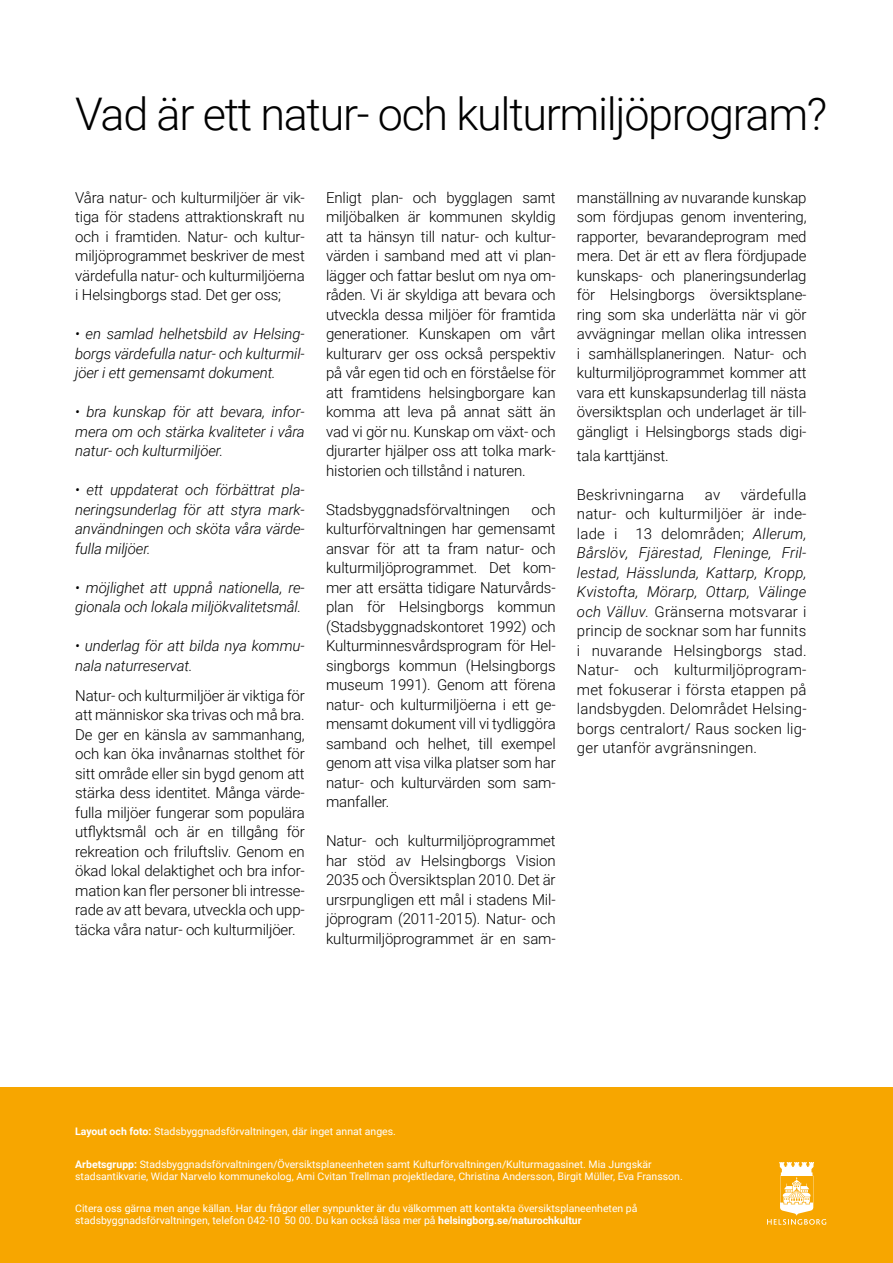
<style>
.page{position:relative;width:893px;height:1263px;background:#fff}
.page>*{position:absolute;margin:0;border:0;box-sizing:border-box;transform-origin:0 0}
.t1{font:300 45px "Roboto";letter-spacing:-.03em;color:#000}
.t2{font:300 15px/19.5px "Roboto";letter-spacing:-.01em;color:#000;text-align:justify}
.t3{font:italic 300 15px/19.5px "Roboto";letter-spacing:-.01em;color:#000;text-align:justify}
.t4{font:300 15px "Roboto";letter-spacing:.01em;color:#000}
.t5{font:10.35px/12px "Roboto";color:#fff}
.s1{font-style:italic}
.s2{font-weight:700}
</style>
<div class="page">
<div style="left:0;top:1087px;width:893px;height:176px;background:#f7a600"></div>
<svg style="left:767px;top:1162px;width:59px;height:63px"></svg>
<h1 class="t1" style="left:75px;top:83px;width:754px">Vad är ett natur- och kulturmiljöprogram?</h1>
<p class="t2" style="left:75px;top:187px;width:231px">Våra natur- och kulturmiljöer är vik&shy;tiga för stadens attraktionskraft nu och i framtiden. Natur- och kultur&shy;miljöprogrammet beskriver de mest värdefulla natur- och kulturmiljöerna i Helsingborgs stad. Det ger oss;</p>
<p class="t3" style="left:75px;top:323px;width:231px">• en samlad helhetsbild av Helsing&shy;borgs värdefulla natur- och kulturmil&shy;jöer i ett gemensamt dokument.</p>
<p class="t3" style="left:75px;top:401px;width:231px">• bra kunskap för att bevara, infor&shy;mera om och stärka kvaliteter i våra natur- och kulturmiljöer.</p>
<p class="t3" style="left:75px;top:479px;width:231px">• ett uppdaterat och förbättrat pla&shy;neringsunderlag för att styra mark&shy;användningen och sköta våra värde&shy;fulla miljöer.</p>
<p class="t3" style="left:75px;top:577px;width:231px">• möjlighet att uppnå nationella, re&shy;gionala och lokala miljökvalitetsmål.</p>
<p class="t3" style="left:75px;top:635px;width:231px">• underlag för att bilda nya kommu&shy;nala naturreservat.</p>
<p class="t2" style="left:75px;top:685px;width:231px">Natur- och kulturmiljöer är viktiga för att människor ska trivas och må bra.<br>De ger en känsla av sammanhang, och kan öka invånarnas stolthet för sitt område eller sin bygd genom att stärka dess identitet. Många värde&shy;fulla miljöer fungerar som populära utflyktsmål och är en tillgång för rekreation och friluftsliv. Genom en ökad lokal delaktighet och bra infor&shy;mation kan fler personer bli intresse&shy;rade av att bevara, utveckla och upp&shy;täcka våra natur- och kulturmiljöer.</p>
<p class="t2" style="left:326px;top:187px;width:231px">Enligt plan- och bygglagen samt miljöbalken är kommunen skyldig att ta hänsyn till natur- och kultur&shy;värden i samband med att vi plan&shy;lägger och fattar beslut om nya om&shy;råden. Vi är skyldiga att bevara och utveckla dessa miljöer för framtida generationer. Kunskapen om vårt kulturarv ger oss också perspektiv på vår egen tid och en förståelse för att framtidens helsingborgare kan komma att leva på annat sätt än vad vi gör nu. Kunskap om växt- och djurarter hjälper oss att tolka mark&shy;historien och tillstånd i naturen.</p>
<p class="t2" style="left:326px;top:499px;width:186px">Stadsbyggnadsförvaltningen</p>
<p class="t2" style="left:326px;top:499px;width:231px;text-indent:206px">och kulturförvaltningen har gemensamt ansvar för att ta fram natur- och kulturmiljöprogrammet. Det kom&shy;mer att ersätta tidigare Naturvårds&shy;plan för Helsingborgs kommun (Stadsbyggnadskontoret 1992) och Kulturminnesvårdsprogram för Hel&shy;singborgs kommun (Helsingborgs museum 1991). Genom att förena natur- och kulturmiljöerna i ett ge&shy;mensamt dokument vill vi tydliggöra samband och helhet, till exempel genom att visa vilka platser som har natur- och kulturvärden som sam&shy;manfaller.</p>
<p class="t2" style="left:326px;top:830px;width:231px">Natur- och kulturmiljöprogrammet har stöd av Helsingborgs Vision 2035 och Översiktsplan 2010. Det är ursrpungligen ett mål i stadens Mil&shy;jöprogram (2011-2015). Natur- och kulturmiljöprogrammet är en sam-</p>
<p class="t2" style="left:577px;top:187px;width:231px">manställning av nuvarande kunskap som fördjupas genom inventering, rapporter, bevarandeprogram med mera. Det är ett av flera fördjupade kunskaps- och planeringsunderlag för Helsingborgs översiktsplane&shy;ring som ska underlätta när vi gör avvägningar mellan olika intressen i samhällsplaneringen. Natur- och kulturmiljöprogrammet kommer att vara ett kunskapsunderlag till nästa översiktsplan och underlaget är till&shy;gängligt i Helsingborgs stads digi-</p>
<p class="t2" style="left:577px;top:445px;width:93px">tala karttjänst.</p>
<p class="t4" style="left:577px;top:484px;width:109px">Beskrivningarna</p>
<p class="t2" style="left:705px;top:484px;width:17px">av</p>
<p class="t2" style="left:577px;top:484px;width:231px;text-indent:164px">värdefulla natur- och kulturmiljöer är inde&shy;lade i 13 delområden; <span class="s1">Allerum, Bårslöv, Fjärestad, Fleninge, Fril&shy;lestad, Hässlunda, Kattarp, Kropp, Kvistofta, Mörarp, Ottarp, Välinge och Välluv.</span> Gränserna motsvarar i princip de socknar som har funnits i nuvarande Helsingborgs stad.<br>Natur- och kulturmiljöprogram&shy;met fokuserar i första etappen på landsbygden. Delområdet Helsing&shy;borgs centralort/ Raus socken lig&shy;ger utanför avgränsningen.</p>
<p class="t5" style="left:75px;top:1125px;width:322px"><span class="s2">Layout och foto:</span> Stadsbyggnadsförvaltningen, där inget annat anges.</p>
<p class="t5" style="left:75px;top:1157px;width:609px"><span class="s2">Arbetsgrupp:</span> Stadsbyggnadsförvaltningen/Översiktsplaneenheten samt Kulturförvaltningen/Kulturmagasinet. Mia Jungskär stadsantikvarie, Widar Narvelo kommunekolog, Ami Cvitan Trellman projektledare, Christina Andersson, Birgit Müller, Eva Fransson.</p>
<p class="t5" style="left:75px;top:1202px;width:564px">Citera oss gärna men ange källan. Har du frågor eller synpunkter är du välkommen att kontakta översiktsplaneenheten på stadsbyggnadsförvaltningen, telefon 042-10 50 00. Du kan också läsa mer på <span class="s2">helsingborg.se/naturochkultur</span></p>
</div>
